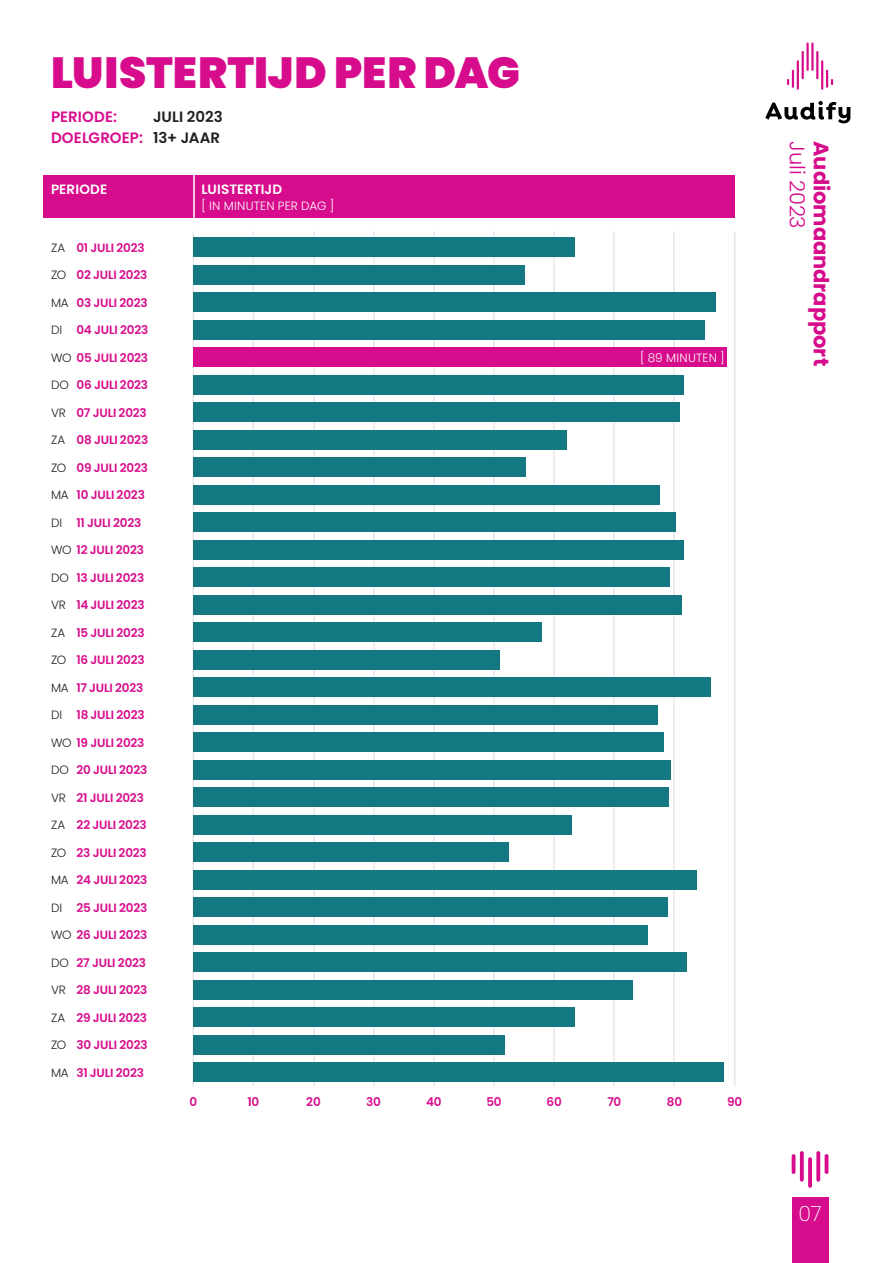
<style>
.page{position:relative;width:893px;height:1263px;background:#fff}
.page>*{position:absolute;margin:0;border:0;box-sizing:border-box;transform-origin:0 0}
.t1{font:900 43.5px "Poppins";color:#d70c8c}
.t2{font:700 21px "Poppins";color:#d70c8c}
.t3{font:300 21px "Poppins";letter-spacing:-.01em;color:#d70c8c}
.t4{font:200 21px "Poppins";color:#fff}
.t5{font:600 15px "Poppins";letter-spacing:.01em;color:#d70c8c}
.t6{font:600 15px "Poppins";color:#231f20}
.t7{font:600 13.5px "Poppins";letter-spacing:.005em;color:#fff}
.t8{font:600 12px "Poppins";letter-spacing:-.015em;color:#d70c8c}
.t9{font:300 12px "Poppins";letter-spacing:.015em;color:#fff}
.s1{color:#231f20}
.s2{font-weight:300;color:#231f20}
</style>
<div class="page">
<hr style="left:734px;top:231px;width:1px;height:855px;background:#e6e7e9">
<hr style="left:673px;top:231px;width:2px;height:855px;background:#e6e7e9">
<hr style="left:613px;top:231px;width:2px;height:855px;background:#e6e7e9">
<hr style="left:553px;top:231px;width:2px;height:855px;background:#e6e7e9">
<hr style="left:493px;top:231px;width:2px;height:855px;background:#e6e7e9">
<hr style="left:433px;top:231px;width:2px;height:855px;background:#e6e7e9">
<hr style="left:373px;top:231px;width:2px;height:855px;background:#e6e7e9">
<hr style="left:313px;top:231px;width:2px;height:855px;background:#e6e7e9">
<hr style="left:253px;top:231px;width:1px;height:855px;background:#e6e7e9">
<hr style="left:193px;top:231px;width:1px;height:855px;background:#e6e7e9">
<div style="left:792px;top:1197px;width:36px;height:66px;background:#d70c8c"></div>
<hr style="left:792px;top:1154px;width:3px;height:20px;background:#d70c8c;border-radius:2px">
<hr style="left:825px;top:1154px;width:3px;height:20px;background:#d70c8c;border-radius:2px">
<svg style="left:800px;top:1151px;width:4px;height:30px"></svg>
<svg style="left:808px;top:1157px;width:4px;height:31px"></svg>
<svg style="left:816px;top:1151px;width:4px;height:30px"></svg>
<svg style="left:765px;top:101px;width:85px;height:22px"></svg>
<svg style="left:787px;top:70px;width:7px;height:18px"></svg>
<hr style="left:797px;top:60px;width:2px;height:30px;background:#d70c8c">
<hr style="left:802px;top:51px;width:2px;height:28px;background:#d70c8c">
<hr style="left:806px;top:43px;width:3px;height:28px;background:#d70c8c">
<hr style="left:821px;top:60px;width:2px;height:30px;background:#d70c8c">
<svg style="left:826px;top:70px;width:7px;height:18px"></svg>
<hr style="left:816px;top:51px;width:2px;height:28px;background:#d70c8c">
<hr style="left:811px;top:43px;width:2px;height:28px;background:#d70c8c">
<div style="left:44px;top:176px;width:691px;height:42px;background:#d70c8c"></div>
<hr style="left:193px;top:170px;width:2px;height:61px;background:#fff">
<div style="left:193px;top:238px;width:382px;height:19px;background:#147882"></div>
<div style="left:193px;top:265px;width:332px;height:19px;background:#147882"></div>
<div style="left:193px;top:293px;width:523px;height:19px;background:#147882"></div>
<div style="left:193px;top:320px;width:512px;height:19px;background:#147882"></div>
<div style="left:193px;top:348px;width:534px;height:19px;background:#d70c8c"></div>
<div style="left:193px;top:375px;width:491px;height:19px;background:#147882"></div>
<div style="left:193px;top:403px;width:487px;height:19px;background:#147882"></div>
<div style="left:193px;top:430px;width:373px;height:19px;background:#147882"></div>
<div style="left:193px;top:458px;width:333px;height:19px;background:#147882"></div>
<div style="left:193px;top:485px;width:467px;height:19px;background:#147882"></div>
<div style="left:193px;top:513px;width:483px;height:19px;background:#147882"></div>
<div style="left:193px;top:540px;width:490px;height:19px;background:#147882"></div>
<div style="left:193px;top:568px;width:477px;height:19px;background:#147882"></div>
<div style="left:193px;top:595px;width:488px;height:19px;background:#147882"></div>
<div style="left:193px;top:623px;width:349px;height:19px;background:#147882"></div>
<div style="left:193px;top:650px;width:307px;height:19px;background:#147882"></div>
<div style="left:193px;top:677px;width:518px;height:20px;background:#147882"></div>
<div style="left:193px;top:705px;width:465px;height:19px;background:#147882"></div>
<div style="left:193px;top:732px;width:471px;height:20px;background:#147882"></div>
<div style="left:193px;top:760px;width:478px;height:19px;background:#147882"></div>
<div style="left:193px;top:787px;width:476px;height:20px;background:#147882"></div>
<div style="left:193px;top:815px;width:378px;height:19px;background:#147882"></div>
<div style="left:193px;top:842px;width:316px;height:20px;background:#147882"></div>
<div style="left:193px;top:870px;width:503px;height:19px;background:#147882"></div>
<div style="left:193px;top:897px;width:474px;height:20px;background:#147882"></div>
<div style="left:193px;top:925px;width:454px;height:19px;background:#147882"></div>
<div style="left:193px;top:952px;width:493px;height:20px;background:#147882"></div>
<div style="left:193px;top:980px;width:440px;height:19px;background:#147882"></div>
<div style="left:193px;top:1007px;width:381px;height:19px;background:#147882"></div>
<div style="left:193px;top:1035px;width:312px;height:19px;background:#147882"></div>
<div style="left:193px;top:1062px;width:530px;height:19px;background:#147882"></div>
<p class="t1" style="left:51px;top:48px;width:470px">LUISTERTIJD PER DAG</p>
<p class="t5" style="left:51px;top:108px;width:68px">PERIODE:</p>
<p class="t6" style="left:153px;top:108px;width:71px">JULI 2023</p>
<p class="t5" style="left:51px;top:129px;width:171px">DOELGROEP: <span class="s1">13+ JAAR</span></p>
<p class="t7" style="left:51px;top:181px;width:58px">PERIODE</p>
<p class="t7" style="left:202px;top:181px;width:82px">LUISTERTIJD</p>
<p class="t9" style="left:202px;top:199px;width:134px">[ IN MINUTEN PER DAG ]</p>
<p class="t8" style="left:51px;top:241px;width:95px"><span class="s2">ZA</span> 01 JULI 2023</p>
<p class="t8" style="left:51px;top:268px;width:98px"><span class="s2">ZO</span> 02 JULI 2023</p>
<p class="t8" style="left:51px;top:296px;width:98px"><span class="s2">MA</span> 03 JULI 2023</p>
<p class="t8" style="left:51px;top:323px;width:99px"><span class="s2">DI</span> 04 JULI 2023</p>
<p class="t8" style="left:51px;top:351px;width:99px"><span class="s2">WO</span> 05 JULI 2023</p>
<p class="t8" style="left:51px;top:378px;width:99px"><span class="s2">DO</span> 06 JULI 2023</p>
<p class="t8" style="left:51px;top:406px;width:97px"><span class="s2">VR</span> 07 JULI 2023</p>
<p class="t8" style="left:51px;top:433px;width:99px"><span class="s2">ZA</span> 08 JULI 2023</p>
<p class="t8" style="left:51px;top:461px;width:98px"><span class="s2">ZO</span> 09 JULI 2023</p>
<p class="t8" style="left:51px;top:488px;width:95px"><span class="s2">MA</span> 10 JULI 2023</p>
<p class="t8" style="left:51px;top:516px;width:92px"><span class="s2">DI</span> 11 JULI 2023</p>
<p class="t8" style="left:51px;top:543px;width:94px"><span class="s2">WO</span> 12 JULI 2023</p>
<p class="t8" style="left:51px;top:571px;width:95px"><span class="s2">DO</span> 13 JULI 2023</p>
<p class="t8" style="left:51px;top:598px;width:95px"><span class="s2">VR</span> 14 JULI 2023</p>
<p class="t8" style="left:51px;top:626px;width:95px"><span class="s2">ZA</span> 15 JULI 2023</p>
<p class="t8" style="left:51px;top:653px;width:95px"><span class="s2">ZO</span> 16 JULI 2023</p>
<p class="t8" style="left:51px;top:681px;width:94px"><span class="s2">MA</span> 17 JULI 2023</p>
<p class="t8" style="left:51px;top:708px;width:95px"><span class="s2">DI</span> 18 JULI 2023</p>
<p class="t8" style="left:51px;top:736px;width:95px"><span class="s2">WO</span> 19 JULI 2023</p>
<p class="t8" style="left:51px;top:763px;width:98px"><span class="s2">DO</span> 20 JULI 2023</p>
<p class="t8" style="left:51px;top:791px;width:94px"><span class="s2">VR</span> 21 JULI 2023</p>
<p class="t8" style="left:51px;top:818px;width:97px"><span class="s2">ZA</span> 22 JULI 2023</p>
<p class="t8" style="left:51px;top:846px;width:97px"><span class="s2">ZO</span> 23 JULI 2023</p>
<p class="t8" style="left:51px;top:873px;width:98px"><span class="s2">MA</span> 24 JULI 2023</p>
<p class="t8" style="left:51px;top:901px;width:98px"><span class="s2">DI</span> 25 JULI 2023</p>
<p class="t8" style="left:51px;top:928px;width:98px"><span class="s2">WO</span> 26 JULI 2023</p>
<p class="t8" style="left:51px;top:956px;width:97px"><span class="s2">DO</span> 27 JULI 2023</p>
<p class="t8" style="left:51px;top:983px;width:98px"><span class="s2">VR</span> 28 JULI 2023</p>
<p class="t8" style="left:51px;top:1011px;width:98px"><span class="s2">ZA</span> 29 JULI 2023</p>
<p class="t8" style="left:51px;top:1038px;width:98px"><span class="s2">ZO</span> 30 JULI 2023</p>
<p class="t8" style="left:51px;top:1066px;width:95px"><span class="s2">MA</span> 31 JULI 2023</p>
<p class="t9" style="left:640px;top:351px;width:86px">[ 89 MINUTEN ]</p>
<p class="t8" style="left:189px;top:1095px;width:9px">0</p>
<p class="t8" style="left:247px;top:1095px;width:13px">10</p>
<p class="t8" style="left:306px;top:1095px;width:16px">20</p>
<p class="t8" style="left:366px;top:1095px;width:16px">30</p>
<p class="t8" style="left:426px;top:1095px;width:17px">40</p>
<p class="t8" style="left:486px;top:1095px;width:17px">50</p>
<p class="t8" style="left:546px;top:1095px;width:17px">60</p>
<p class="t8" style="left:607px;top:1095px;width:15px">70</p>
<p class="t8" style="left:667px;top:1095px;width:17px">80</p>
<p class="t8" style="left:727px;top:1095px;width:17px">90</p>
<p class="t3" style="left:809px;top:141px;width:89px;rotate:90deg">Juli 2023</p>
<p class="t2" style="left:833px;top:141px;width:226px;rotate:90deg">Audiomaandrapport</p>
<p class="t4" style="left:799px;top:1201px;width:24px">07</p>
</div>
